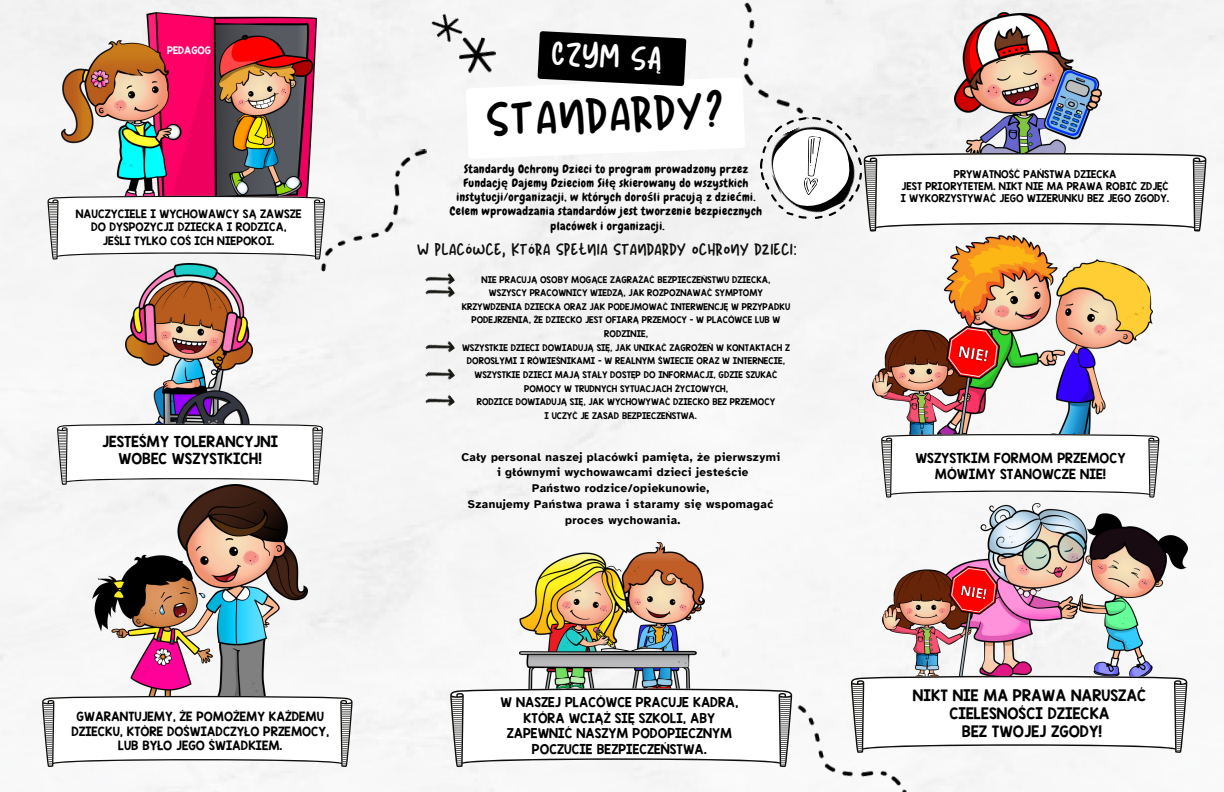
<style>
.page{position:relative;width:1224px;height:792px;background:#f6f6f6}
.page>*{position:absolute;margin:0;border:0;box-sizing:border-box;transform-origin:0 0}
.t1{font:46.8px "New Sun Yandi Designs";color:#000}
.t2{font:31.4px "New Sun Yandi Designs";color:#fff}
.t3{font:16.1px "New Sun Yandi Designs";letter-spacing:.06em;color:#100f0d}
.t4{font:13.4px/18.3px "KG Blank Space Solid";color:#000;text-align:center}
.t5{font:12.9px/17.6px "KG Blank Space Solid";color:#000;text-align:center}
.t6{font:11.7px/16px "KG Blank Space Solid";color:#000;text-align:center}
.t7{font:11.6px/14.3px "Chewy";letter-spacing:.035em;color:#000;text-align:center}
.t8{font:700 11.6px/15.8px "Atkinson Hyperlegible";letter-spacing:.035em;color:#000;text-align:center}
.t9{font:11.4px/15.6px "KG Blank Space Solid";color:#000;text-align:center}
.t10{font:10.8px/14.8px "KG Blank Space Solid";color:#000;text-align:center}
.t11{font:9.8px "KG Blank Space Solid";color:#000}
.t12{font:9.1px "KG Blank Space Solid";color:#000}
.t13{font:8.8px "KG Blank Space Solid";color:#fff}
.t14{font:7.8px/13.6px "KG Blank Space Solid";color:#000;text-align:center}
.s1{font-family:"Noto Sans";font-weight:700}
</style>
<div class="page">
<div style="left:678px;top:0;width:188px;height:122px;background:#f5f5f5"></div>
<div style="left:288px;top:149px;width:152px;height:129px;background:#f5f6f6"></div>
<img style="left:458px;top:45px;width:8px;height:30px">
<img style="left:430px;top:10px;width:36px;height:35px">
<img style="left:773px;top:664px;width:136px;height:128px">
<img style="left:955px;top:12px;width:147px;height:141px">
<svg style="left:864px;top:153px;width:342px;height:79px"></svg>
<img style="left:62px;top:12px;width:254px;height:184px">
<svg style="left:48px;top:196px;width:277px;height:64px"></svg>
<img style="left:938px;top:236px;width:214px;height:198px">
<img style="left:872px;top:326px;width:127px;height:132px">
<svg style="left:951px;top:331px;width:44px;height:45px"></svg>
<img style="left:955px;top:341px;width:37px;height:25px">
<svg style="left:881px;top:434px;width:278px;height:64px"></svg>
<img style="left:936px;top:503px;width:252px;height:177px">
<img style="left:883px;top:567px;width:114px;height:109px">
<svg style="left:954px;top:571px;width:40px;height:41px"></svg>
<img style="left:957px;top:580px;width:34px;height:23px">
<svg style="left:851px;top:676px;width:336px;height:77px"></svg>
<img style="left:126px;top:263px;width:126px;height:161px">
<svg style="left:57px;top:424px;width:266px;height:61px"></svg>
<img style="left:92px;top:485px;width:215px;height:211px">
<svg style="left:42px;top:696px;width:311px;height:71px"></svg>
<img style="left:425px;top:265px;width:30px;height:13px">
<img style="left:758px;top:113px;width:109px;height:112px">
<img style="left:425px;top:278px;width:30px;height:29px">
<img style="left:425px;top:333px;width:30px;height:54px">
<img style="left:425px;top:387px;width:30px;height:29px">
<img style="left:519px;top:543px;width:186px;height:145px">
<svg style="left:450px;top:688px;width:342px;height:79px"></svg>
<svg style="left:771px;top:128px;width:79px;height:81px"></svg>
<svg style="left:466px;top:31px;width:279px;height:128px"></svg>
<p class="t13" style="left:167px;top:45px;width:45px">PEDAGOG</p>
<h1 class="t11" style="left:76px;top:207px;width:227px">NAUCZYCIELE I WYCHOWAWCY SĄ ZAWSZE</h1>
<p class="t11" style="left:91px;top:221px;width:197px">DO DYSPOZYCJI DZIECKA I RODZICA,</p>
<p class="t11" style="left:103px;top:234px;width:173px">JEŚLI TYLKO COŚ ICH NIEPOKOI.</p>
<p class="t5" style="left:102px;top:432px;width:177px">JESTEŚMY TOLERANCYJNI<br>WOBEC WSZYSTKICH!</p>
<p class="t10" style="left:71px;top:709px;width:259px">GWARANTUJEMY, ŻE POMOŻEMY KAŻDEMU<br>DZIECKU, KTÓRE DOŚWIADCZYŁO PRZEMOCY,<br>LUB BYŁO JEGO ŚWIADKIEM.</p>
<p class="t2" style="left:553px;top:38px;width:111px;rotate:3deg">CZYM SĄ</p>
<p class="t1" style="left:487px;top:96px;width:237px;rotate:-2deg">STANDARDY?</p>
<p class="t7" style="left:464px;top:161px;width:286px">Standardy Ochrony Dzieci to program prowadzony przez</p>
<p class="t7" style="left:457px;top:176px;width:300px">Fundacj<span class="s1">ę</span> Dajemy Dzieciom Sił<span class="s1">ę</span> skierowany do wszystkich instytucji/organizacji, w których doro<span class="s1">ś</span>li pracuj<span class="s1">ą</span> z dzie<span class="s1">ć</span>mi.</p>
<p class="t7" style="left:450px;top:204px;width:314px">Celem wprowadzania standardów jest tworzenie bezpiecznych</p>
<p class="t7" style="left:551px;top:218px;width:116px">placówek i organizacji.</p>
<p class="t3" style="left:418px;top:241px;width:381px">W PLACÓWCE, KTÓRA SPEŁNIA STANDARDY OCHRONY DZIECI:</p>
<p class="t14" style="left:482px;top:272px;width:290px">NIE PRACUJĄ OSOBY MOGĄCE ZAGRAŻAĆ BEZPIECZEŃSTWU DZIECKA,</p>
<p class="t14" style="left:462px;top:286px;width:330px">WSZYSCY PRACOWNICY WIEDZĄ, JAK ROZPOZNAWAĆ SYMPTOMY KRZYWDZENIA DZIECKA ORAZ JAK PODEJMOWAĆ INTERWENCJĘ W PRZYPADKU PODEJRZENIA, ŻE DZIECKO JEST OFIARĄ PRZEMOCY - W PLACÓWCE LUB W RODZINIE,</p>
<p class="t14" style="left:462px;top:341px;width:329px">WSZYSTKIE DZIECI DOWIADUJĄ SIĘ, JAK UNIKAĆ ZAGROŻEŃ W KONTAKTACH Z<br>DOROSŁYMI I RÓWIEŚNIKAMI - W REALNYM ŚWIECIE ORAZ W INTERNECIE,</p>
<p class="t14" style="left:474px;top:368px;width:304px">WSZYSTKIE DZIECI MAJĄ STAŁY DOSTĘP DO INFORMACJI, GDZIE SZUKAĆ<br>POMOCY W TRUDNYCH SYTUACJACH ŻYCIOWYCH,</p>
<p class="t14" style="left:477px;top:395px;width:300px">RODZICE DOWIADUJĄ SIĘ, JAK WYCHOWYWAĆ DZIECKO BEZ PRZEMOCY</p>
<p class="t14" style="left:545px;top:409px;width:154px">I UCZYĆ JE ZASAD BEZPIECZEŃSTWA.</p>
<p class="t8" style="left:461px;top:449px;width:320px">Cały personal naszej placówki pamięta, że pierwszymi i głównymi wychowawcami dzieci jesteście<br>Państwo rodzice/opiekunowie,<br>Szanujemy Państwa prawa i staramy się wspomagać proces wychowania.</p>
<p class="t9" style="left:501px;top:694px;width:239px">W NASZEJ PLACÓWCE PRACUJE KADRA,<br>KTÓRA WCIĄŻ SIĘ SZKOLI, ABY<br>ZAPEWNIĆ NASZYM PODOPIECZNYM<br>POCZUCIE BEZPIECZEŃSTWA.</p>
<p class="t12" style="left:954px;top:168px;width:164px">PRYWATNOŚĆ PAŃSTWA DZIECKA</p>
<p class="t12" style="left:902px;top:180px;width:269px">JEST PRIORYTETEM. NIKT NIE MA PRAWA ROBIĆ ZDJĘĆ</p>
<p class="t12" style="left:901px;top:192px;width:270px">I WYKORZYSTYWAĆ JEGO WIZERUNKU BEZ JEGO ZGODY.</p>
<p class="t6" style="left:915px;top:450px;width:212px">WSZYSTKIM FORMOM PRZEMOCY<br>MÓWIMY STANOWCZE NIE!</p>
<p class="t4" style="left:913px;top:686px;width:235px">NIKT NIE MA PRAWA NARUSZAĆ<br>CIELESNOŚCI DZIECKA<br>BEZ TWOJEJ ZGODY!</p>
</div>
